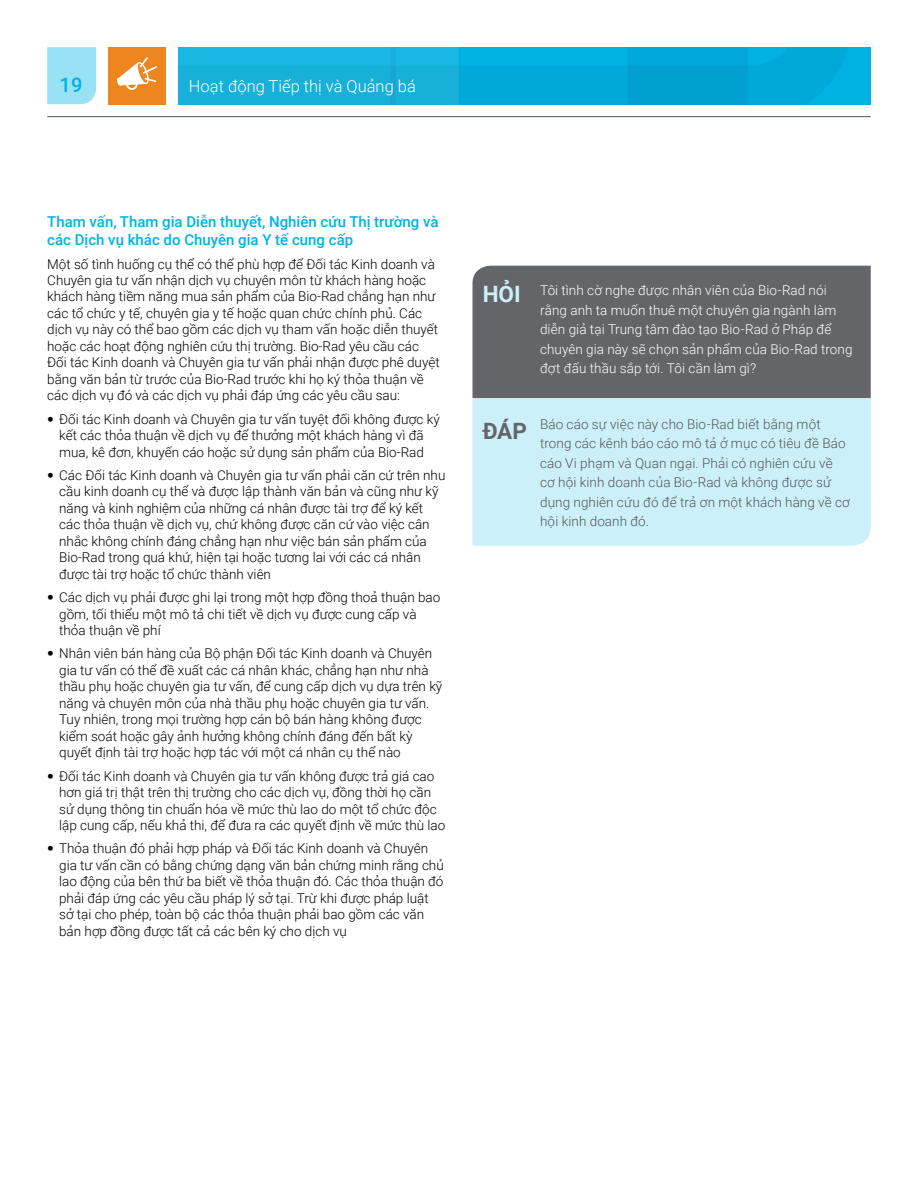
<style>
.page{position:relative;width:918px;height:1188px;background:#fff}
.page>*{position:absolute;margin:0;border:0;box-sizing:border-box;transform-origin:0 0}
.t1{font:700 22.5px "Roboto";color:#ccf0f9}
.t2{font:500 20.25px "Roboto";color:#00b3e3}
.t3{font:300 16.5px "Roboto";color:#fff}
.t4{font:500 15px/18px "Roboto";color:#00b3e3}
.t5{font:300 13.5px/16.5px "Roboto";color:#000}
.t6{font:300 13.5px/19.5px "Roboto";letter-spacing:.01em;color:#55565a}
.t7{font:300 13.5px/19.5px "Roboto";letter-spacing:.005em;color:#fff}
.s1{font-family:"Helvetica Neue"}
.s2{font-weight:700;font-size:22.5px;color:#646569}
</style>
<div class="page">
<svg style="left:178px;top:47px;width:693px;height:57px;background:#09adda"></svg>
<hr style="left:47px;top:114px;width:826px;height:4px;background:#206e8a;opacity:.25">
<div style="left:47px;top:47px;width:49px;height:57px;background:#99e1f4"></div>
<div style="left:108px;top:47px;width:58px;height:57px;background:#ed861e"></div>
<svg style="left:117px;top:57px;width:40px;height:33px"></svg>
<div style="left:472px;top:266px;width:399px;height:132px;background:#646569"></div>
<div style="left:472px;top:398px;width:399px;height:148px;background:#ccf0f9"></div>
<h2 class="t2" style="left:60px;top:71px;width:24px">19</h2>
<p class="t3" style="left:189px;top:74px;width:228px">Hoạt động Tiếp thị và Quảng bá</p>
<p class="t4" style="left:47px;top:212px;width:393px">Tham vấn, Tham gia Diễn thuyết, Nghiên cứu Thị trường và các Dịch vụ khác do Chuyên gia Y tế cung cấp</p>
<p class="t5" style="left:47px;top:255px;width:394px">Một số tình huống cụ thể có thể phù hợp để Đối tác Kinh doanh và Chuyên gia tư vấn nhận dịch vụ chuyên môn từ khách hàng hoặc khách hàng tiềm năng mua sản phẩm của Bio-Rad chẳng hạn như các tổ chức y tế, chuyên gia y tế hoặc quan chức chính phủ. Các dịch vụ này có thể bao gồm các dịch vụ tham vấn hoặc diễn thuyết hoặc các hoạt động nghiên cứu thị trường. Bio-Rad yêu cầu các Đối tác Kinh doanh và Chuyên gia tư vấn phải nhận được phê duyệt bằng văn bản từ trước của Bio-Rad trước khi họ ký thỏa thuận về các dịch vụ đó và các dịch vụ phải đáp ứng các yêu cầu sau:</p>
<p class="t5" style="left:47px;top:410px;width:394px;text-align:center"><span class="s1">•</span> Đối tác Kinh doanh và Chuyên gia tư vấn tuyệt đối không được ký kết các thỏa thuận về dịch vụ để thưởng một khách hàng vì đã mua, kê đơn, khuyến cáo hoặc sử dụng sản phẩm của Bio-Rad</p>
<p class="t5" style="left:59px;top:466px;width:388px;text-indent:-12px"><span class="s1">•</span> Các Đối tác Kinh doanh và Chuyên gia tư vấn phải căn cứ trên nhu cầu kinh doanh cụ thể và được lập thành văn bản và cũng như kỹ năng và kinh nghiệm của những cá nhân được tài trợ để ký kết các thỏa thuận về dịch vụ, chứ không được căn cứ vào việc cân nhắc không chính đáng chẳng hạn như việc bán sản phẩm của Bio-Rad trong quá khứ, hiện tại hoặc tương lai với các cá nhân được tài trợ hoặc tổ chức thành viên</p>
<p class="t5" style="left:59px;top:589px;width:383px;text-indent:-12px"><span class="s1">•</span> Các dịch vụ phải được ghi lại trong một hợp đồng thoả thuận bao gồm, tối thiểu một mô tả chi tiết về dịch vụ được cung cấp và thỏa thuận về phí</p>
<p class="t5" style="left:59px;top:645px;width:385px;text-indent:-12px"><span class="s1">•</span> Nhân viên bán hàng của Bộ phận Đối tác Kinh doanh và Chuyên gia tư vấn có thể đề xuất các cá nhân khác, chẳng hạn như nhà thầu phụ hoặc chuyên gia tư vấn, để cung cấp dịch vụ dựa trên kỹ năng và chuyên môn của nhà thầu phụ hoặc chuyên gia tư vấn.<br>Tuy nhiên, trong mọi trường hợp cán bộ bán hàng không được kiểm soát hoặc gây ảnh hưởng không chính đáng đến bất kỳ quyết định tài trợ hoặc hợp tác với một cá nhân cụ thể nào</p>
<p class="t5" style="left:59px;top:767px;width:388px;text-indent:-12px"><span class="s1">•</span> Đối tác Kinh doanh và Chuyên gia tư vấn không được trả giá cao hơn giá trị thật trên thị trường cho các dịch vụ, đồng thời họ cần sử dụng thông tin chuẩn hóa về mức thù lao do một tổ chức độc lập cung cấp, nếu khả thi, để đưa ra các quyết định về mức thù lao</p>
<p class="t5" style="left:59px;top:840px;width:386px;text-indent:-12px"><span class="s1">•</span> Thỏa thuận đó phải hợp pháp và Đối tác Kinh doanh và Chuyên gia tư vấn cần có bằng chứng dạng văn bản chứng minh rằng chủ lao động của bên thứ ba biết về thỏa thuận đó. Các thỏa thuận đó phải đáp ứng các yêu cầu pháp lý sở tại. Trừ khi được pháp luật sở tại cho phép, toàn bộ các thỏa thuận phải bao gồm các văn bản hợp đồng được tất cả các bên ký cho dịch vụ</p>
<h1 class="t1" style="left:483px;top:278px;width:40px">HỎI</h1>
<p class="t7" style="left:540px;top:280px;width:314px">Tôi tình cờ nghe được nhân viên của Bio-Rad nói rằng anh ta muốn thuê một chuyên gia ngành làm diễn giả tại Trung tâm đào tạo Bio-Rad ở Pháp để chuyên gia này sẽ chọn sản phẩm của Bio-Rad trong đợt đấu thầu sắp tới. Tôi cần làm gì?</p>
<p class="t7" style="left:526px;top:283px;width:146px">Khi nào tôi cần báo cáo?</p>
<p class="t6" style="left:540px;top:414px;width:311px;text-indent:-57px"><span class="s2">ĐÁP</span> Báo cáo sự việc này cho Bio-Rad biết bằng một trong các kênh báo cáo mô tả ở mục có tiêu đề Báo cáo Vi phạm và Quan ngại. Phải có nghiên cứu về cơ hội kinh doanh của Bio-Rad và không được sử dụng nghiên cứu đó để trả ơn một khách hàng về cơ hội kinh doanh đó.</p>
</div>
